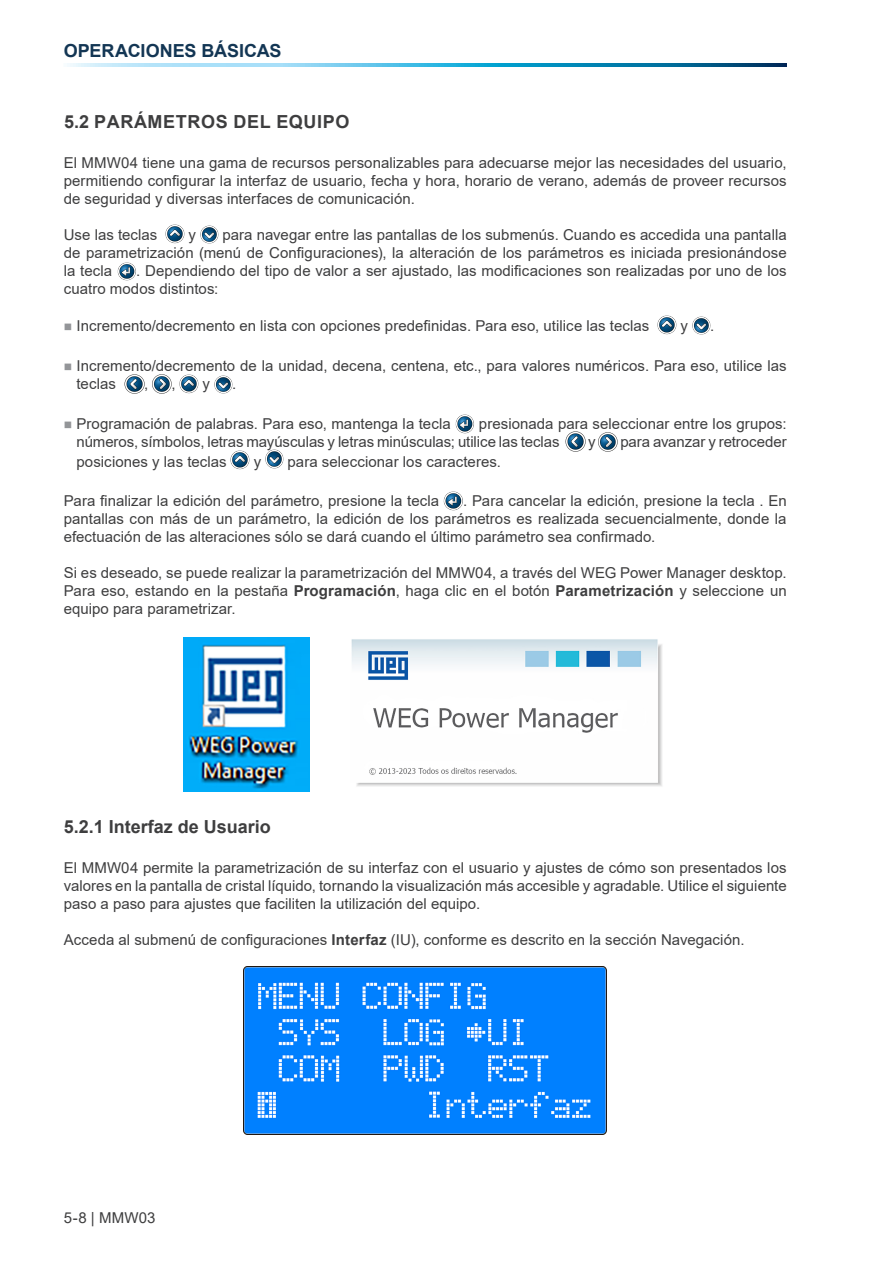
<style>
.page{position:relative;width:893px;height:1263px;background:#fff}
.page>*{position:absolute;margin:0;border:0;box-sizing:border-box;transform-origin:0 0}
.t1{font:700 18px "Arial";letter-spacing:.035em;color:#3e3e3f}
.t2{font:700 18px "Arial";color:#3e3e3f}
.t3{font:700 18px "Arial";letter-spacing:-.005em;color:#133654}
.Texto{font:15px/18px "Arial";letter-spacing:.005em;color:#3e3e3f;text-align:justify}
.s1{font-weight:700}
</style>
<div class="page">
<svg style="left:67px;top:64px;width:720px;height:3px"></svg>
<img style="left:166px;top:225px;width:18px;height:18px">
<img style="left:200px;top:225px;width:18px;height:18px">
<img style="left:117px;top:262px;width:19px;height:19px">
<img style="left:658px;top:315px;width:18px;height:19px">
<img style="left:692px;top:316px;width:18px;height:18px">
<img style="left:124px;top:374px;width:20px;height:20px">
<img style="left:152px;top:374px;width:19px;height:20px">
<img style="left:180px;top:375px;width:18px;height:19px">
<img style="left:214px;top:375px;width:18px;height:19px">
<img style="left:455px;top:414px;width:19px;height:19px">
<img style="left:565px;top:432px;width:20px;height:19px">
<img style="left:598px;top:432px;width:19px;height:19px">
<img style="left:231px;top:451px;width:19px;height:19px">
<img style="left:265px;top:450px;width:18px;height:18px">
<img style="left:444px;top:492px;width:19px;height:19px">
<img style="left:183px;top:637px;width:127px;height:155px">
<img style="left:351px;top:639px;width:311px;height:147px">
<img style="left:244px;top:966px;width:363px;height:168px">
<p class="t3" style="left:64px;top:38px;width:219px">OPERACIONES BÁSICAS</p>
<p class="t1" style="left:64px;top:109px;width:287px">5.2 PARÁMETROS DEL EQUIPO</p>
<p class="Texto" style="left:64px;top:153px;width:724px">El MMW04 tiene una gama de recursos personalizables para adecuarse mejor las necesidades del usuario, permitiendo configurar la interfaz de usuario, fecha y hora, horario de verano, además de proveer recursos de seguridad y diversas interfaces de comunicación.</p>
<p class="Texto" style="left:64px;top:226px;width:95px">Use las teclas</p>
<p class="Texto" style="left:189px;top:226px;width:9px">y</p>
<p class="Texto" style="left:64px;top:226px;width:724px;text-indent:159px">para navegar entre las pantallas de los submenús. Cuando es accedida una pantalla de parametrización (menú de Configuraciones), la alteración de los parámetros es iniciada presionándose la tecla</p>
<p class="Texto" style="left:64px;top:262px;width:724px;text-indent:73px">. Dependiendo del tipo de valor a ser ajustado, las modificaciones son realizadas por uno de los cuatro modos distintos:</p>
<p class="Texto" style="left:77px;top:317px;width:574px">Incremento/decremento en lista con opciones predefinidas. Para eso, utilice las teclas</p>
<p class="Texto" style="left:680px;top:317px;width:9px">y</p>
<p class="Texto" style="left:710px;top:317px;width:6px">.</p>
<p class="Texto" style="left:77px;top:357px;width:712px">Incremento/decremento de la unidad, decena, centena, etc., para valores numéricos. Para eso, utilice las teclas</p>
<p class="Texto" style="left:144px;top:375px;width:6px">,</p>
<p class="Texto" style="left:171px;top:375px;width:6px">,</p>
<p class="Texto" style="left:202px;top:375px;width:9px">y</p>
<p class="Texto" style="left:232px;top:375px;width:6px">.</p>
<p class="Texto" style="left:77px;top:414px;width:376px">Programación de palabras. Para eso, mantenga la tecla</p>
<p class="Texto" style="left:77px;top:414px;width:712px;text-indent:402px">presionada para seleccionar entre los grupos: números, símbolos, letras mayúsculas y letras minúsculas; utilice las teclas</p>
<p class="Texto" style="left:588px;top:432px;width:9px">y</p>
<p class="Texto" style="left:620px;top:432px;width:168px">para avanzar y retroceder</p>
<p class="Texto" style="left:77px;top:452px;width:152px">posiciones y las teclas</p>
<p class="Texto" style="left:254px;top:452px;width:9px">y</p>
<p class="Texto" style="left:288px;top:452px;width:215px">para seleccionar los caracteres.</p>
<p class="Texto" style="left:64px;top:492px;width:377px">Para finalizar la edición del parámetro, presione la tecla</p>
<p class="Texto" style="left:64px;top:492px;width:724px;text-indent:399px">. Para cancelar la edición, presione la tecla . En pantallas con más de un parámetro, la edición de los parámetros es realizada secuencialmente, donde la efectuación de las alteraciones sólo se dará cuando el último parámetro sea confirmado.</p>
<p class="Texto" style="left:64px;top:564px;width:724px">Si es deseado, se puede realizar la parametrización del MMW04, a través del WEG Power Manager desktop.<br>Para eso, estando en la pestaña <span class="s1">Programación</span>, haga clic en el botón <span class="s1">Parametrización</span> y seleccione un equipo para parametrizar.</p>
<p class="t2" style="left:64px;top:814px;width:209px">5.2.1 Interfaz de Usuario</p>
<p class="Texto" style="left:64px;top:859px;width:724px">El MMW04 permite la parametrización de su interfaz con el usuario y ajustes de cómo son presentados los valores en la pantalla de cristal líquido, tornando la visualización más accesible y agradable. Utilice el siguiente paso a paso para ajustes que faciliten la utilización del equipo.</p>
<p class="Texto" style="left:64px;top:931px;width:682px">Acceda al submenú de configuraciones <span class="s1">Interfaz</span> (IU), conforme es descrito en la sección Navegación.</p>
<p class="Texto" style="left:64px;top:1208px;width:93px">5-8 | MMW03</p>
</div>
